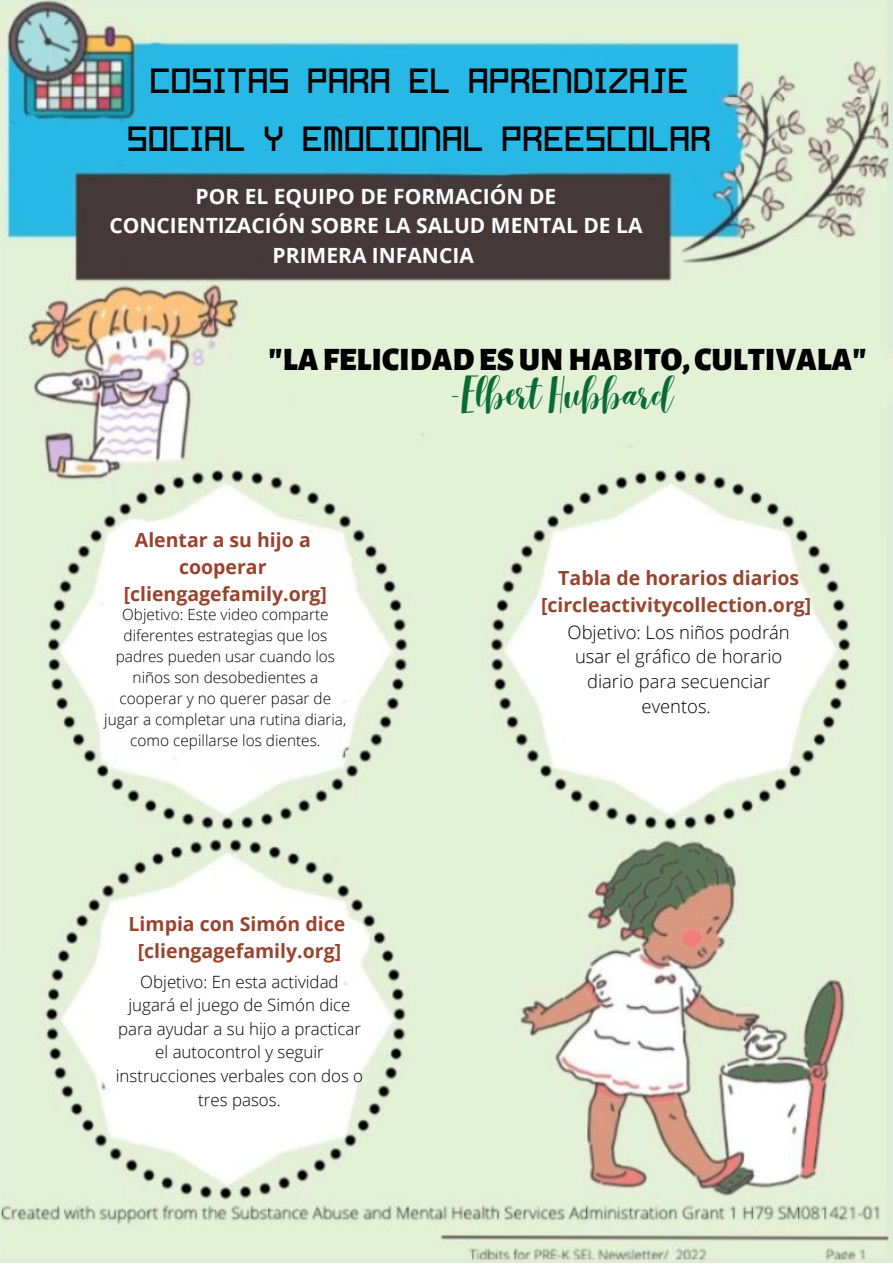
<style>
.page{position:relative;width:893px;height:1264px;background:#fff}
.page>*{position:absolute;margin:0;border:0;box-sizing:border-box;transform-origin:0 0}
.t1{font:42px/58.5px "Bandal";color:#000;text-align:center}
.t2{font:900 33px "Alegreya Sans";color:#000}
.t3{font:300 33px "Best";color:#076b32}
.t4{font:700 21px/29.2px "Open Sans";color:#fff;text-align:center}
.t5{font:700 19.5px/27px "Open Sans";color:#98432e;text-align:center}
.t6{font:300 18.45px/24.8px "Open Sans";color:#000;text-align:center}
.t7{font:300 16.95px/23.5px "Open Sans";color:#000;text-align:center}
.t8{font:300 15.45px/21px "Open Sans";color:#000;text-align:center}
</style>
<div class="page">
<img style="left:0;top:0;width:892px;height:1262px">
<h1 class="t1" style="left:125px;top:54px;width:585px">COSITAS PARA EL APRENDIZAJE<br>SOCIAL Y EMOCIONAL PREESCOLAR</h1>
<h3 class="t4" style="left:109px;top:181px;width:534px">POR EL EQUIPO DE FORMACIÓN DE<br>CONCIENTIZACIÓN SOBRE LA SALUD MENTAL DE LA<br>PRIMERA INFANCIA</h3>
<h2 class="t2" style="left:268px;top:343px;width:600px">"LAFELICIDADESUNHABITO, CULTIVALA"</h2>
<h2 class="t3" style="left:449px;top:374px;width:226px">-Elbert Hubbard</h2>
<p class="t5" style="left:124px;top:526px;width:205px">Alentar a su hijo a cooperar [cliengagefamily.org]</p>
<p class="t8" style="left:104px;top:603px;width:243px">Objetivo: Este video comparte diferentes estrategias que los padres pueden usar cuando los niños son desobedientes a cooperar y no querer pasar de jugar a completar una rutina diaria, como cepillarse los dientes.</p>
<p class="t5" style="left:129px;top:909px;width:218px">Limpia con Simón dice [cliengagefamily.org]</p>
<p class="t7" style="left:116px;top:969px;width:249px">Objetivo: En esta actividad jugará el juego de Simón dice para ayudar a su hijo a practicar el autocontrol y seguir instrucciones verbales con dos o tres pasos.</p>
<p class="t5" style="left:541px;top:564px;width:272px">Tabla de horarios diarios [circleactivitycollection.org]</p>
<p class="t6" style="left:567px;top:619px;width:224px">Objetivo: Los niños podrán usar el gráfico de horario diario para secuenciar eventos.</p>
</div>
